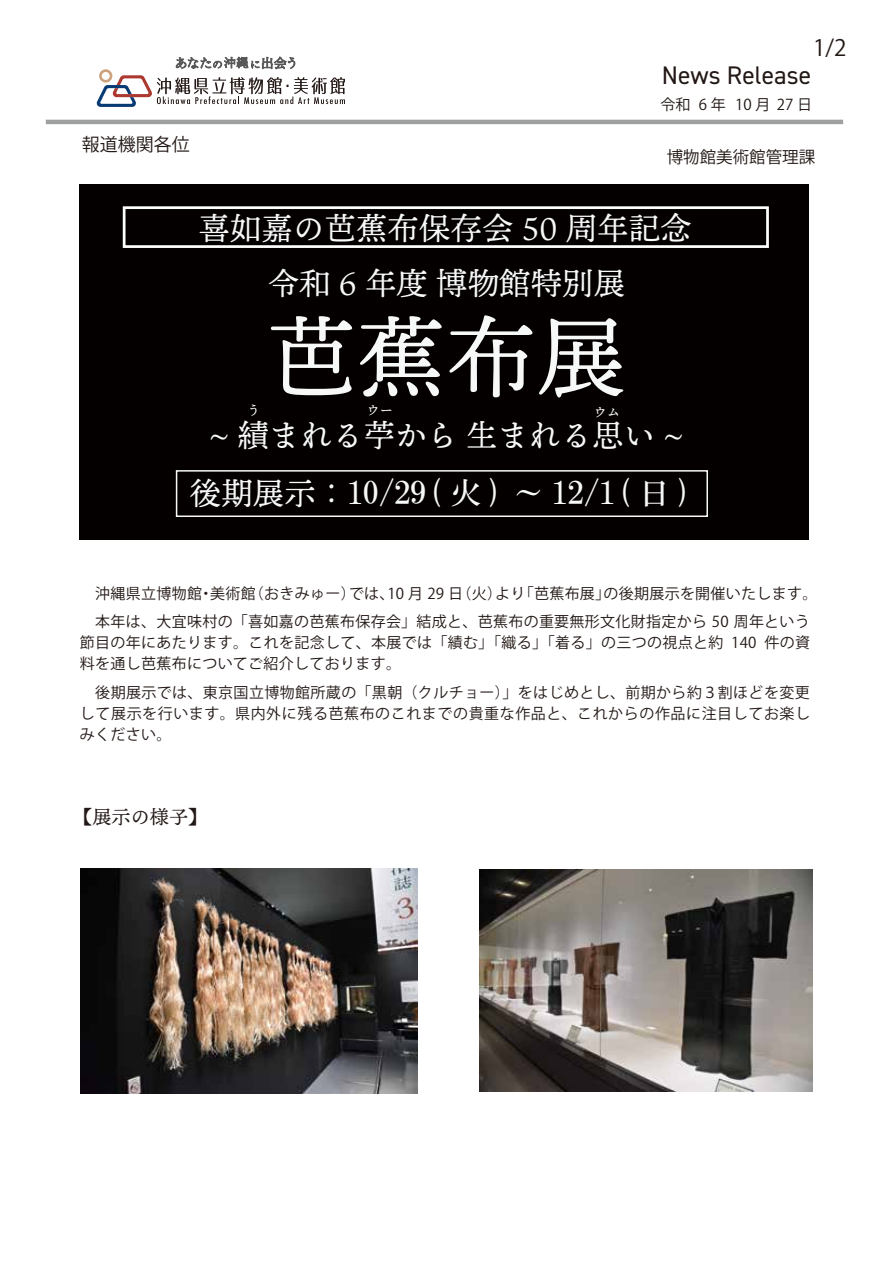
<style>
.page{position:relative;width:893px;height:1263px;background:#fff}
.page>*{position:absolute;margin:0;border:0;box-sizing:border-box;transform-origin:0 0}
.t1{font:90px "Ten Mincho Text";color:#f7f8f8}
.t2{font:31.5px "Ten Mincho Text";color:#f7f8f8}
.t3{font:31.5px "HG Mincho B";color:#f7f8f8}
.t4{font:25.5px "DIN2014";color:#221815}
.t5{font:22.5px "Koz Go Pr 6 N";color:#221815}
.t6{font:19.2px "Ten Mincho Text";color:#221815}
.t7{font:18px "Koz Go Pr 6 N";color:#221815}
.t8{font:16.5px "Koz Go Pr 6 N";color:#221815}
.t9{font:15px/21px "Koz Go Pr 6 N";letter-spacing:.02em;color:#221815}
.t10{font:13.5px "Ten Mincho Text";color:#f7f8f8}
.s1{font-family:"Ten Mincho Text"}
</style>
<div class="page">
<svg style="left:96px;top:56px;width:249px;height:51px"></svg>
<hr style="left:46px;top:120px;width:797px;height:4px;background:#9fa0a0">
<div style="left:80px;top:184px;width:729px;height:356px;background:#040000"></div>
<div style="left:123px;top:206px;width:646px;height:42px;border:3px solid #fff"></div>
<div style="left:176px;top:470px;width:532px;height:47px;border:2px solid #f7f8f8"></div>
<img style="left:80px;top:869px;width:337px;height:225px">
<img style="left:479px;top:869px;width:333px;height:223px">
<h3 class="t5" style="left:813px;top:36px;width:35px">1/2</h3>
<p class="t7" style="left:82px;top:134px;width:109px">報道機関各位</p>
<h3 class="t4" style="left:662px;top:59px;width:151px">News Release</h3>
<p class="t9" style="left:660px;top:94px;width:153px">令和 6 年 10月 27日</p>
<p class="t8" style="left:667px;top:147px;width:150px">博物館美術館管理課</p>
<h2 class="t2" style="left:199px;top:210px;width:495px">喜如嘉の芭蕉布保存会 50 周年記念</h2>
<h2 class="t2" style="left:268px;top:266px;width:359px">令和 6 年度 博物館特別展</h2>
<h1 class="t1" style="left:266px;top:307px;width:361px">芭蕉布展</h1>
<h2 class="t2" style="left:209px;top:418px;width:477px">~ 績まれる苧から 生まれる思い ~</h2>
<p class="t10" style="left:247px;top:402px;width:15px">う</p>
<p class="t10" style="left:366px;top:402px;width:28px">ウー</p>
<p class="t10" style="left:593px;top:405px;width:28px">ウム</p>
<h2 class="t3" style="left:190px;top:477px;width:506px"><span class="s1">後期展示：</span>10/29( 火 ) ～ 12/1( 日 )</h2>
<p class="t9" style="left:80px;top:579px;width:739px;line-height:28.5px">　沖縄県立博物館・美術館（おきみゅー）では、10 月 29 日（火）より「芭蕉布展」の後期展示を開催いたします。　本年は、大宜味村の「喜如嘉の芭蕉布保存会」結成と、芭蕉布の重要無形文化財指定から 50 周年という</p>
<p class="t9" style="left:80px;top:633px;width:731px">節目の年にあたります。これを記念して、本展では「績む」「織る」「着る」の三つの視点と約 140 件の資料を通し芭蕉布についてご紹介しております。</p>
<p class="t9" style="left:80px;top:682px;width:732px;text-align:justify">　後期展示では、東京国立博物館所蔵の「黒朝（クルチョー）」をはじめとし、前期から約３割ほどを変更して展示を行います。県内外に残る芭蕉布のこれまでの貴重な作品と、これからの作品に注目してお楽しみください。</p>
<p class="t6" style="left:73px;top:806px;width:136px">【展示の様子】</p>
</div>
